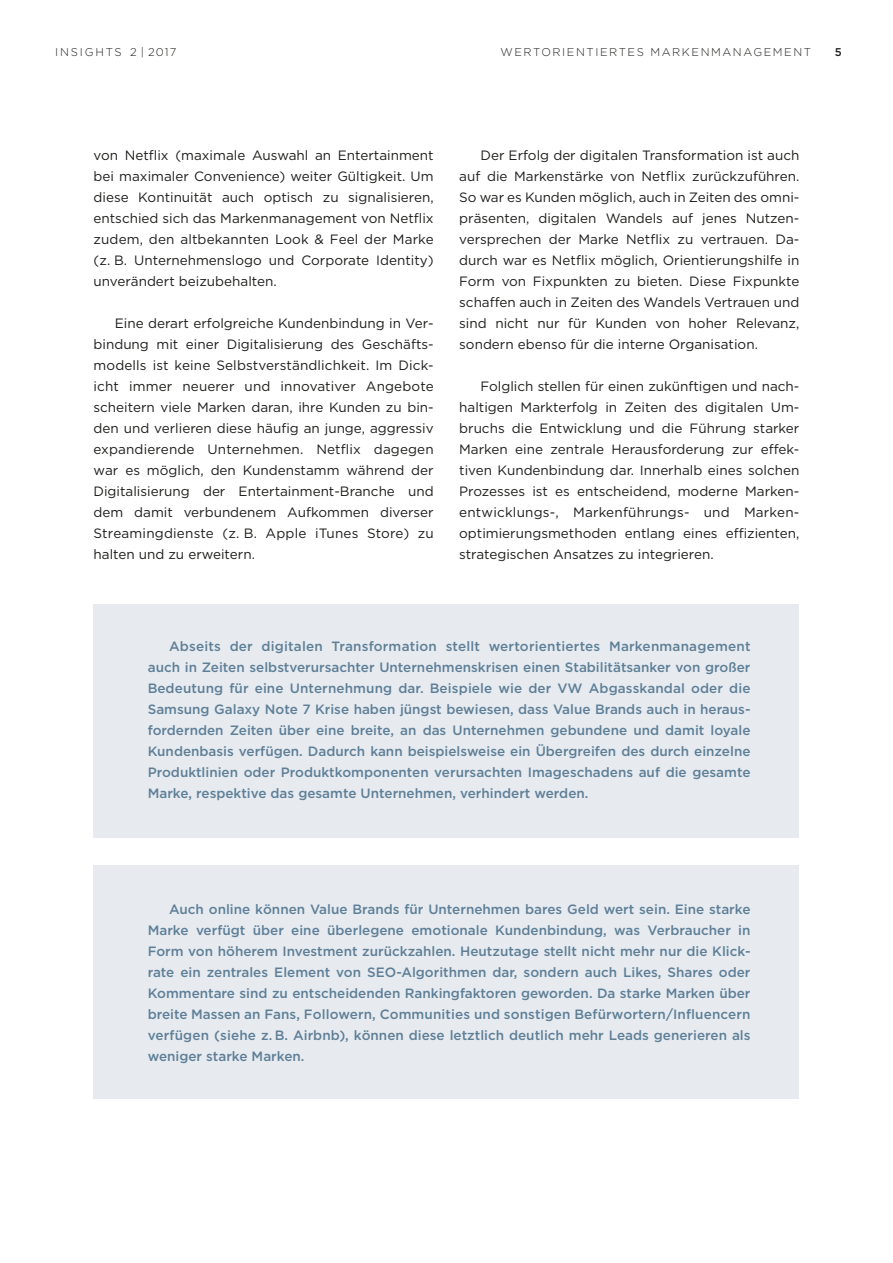
<style>
.page{position:relative;width:893px;height:1263px;background:#fff}
.page>*{position:absolute;margin:0;border:0;box-sizing:border-box;transform-origin:0 0}
.t1{font:13.5px/21px "Gotham";color:#1d1d1b}
.t2{font:500 13.5px/21px "Gotham";color:#5e7f97;text-align:justify}
.t3{font:300 11.25px "Gotham";letter-spacing:.14em;color:#1d1d1b}
.t4{font:300 11.25px "Gotham";letter-spacing:.16em;color:#1d1d1b}
.t5{font:500 11.25px "Gotham";color:#1d1d1b}
</style>
<div class="page">
<div style="left:94px;top:604px;width:705px;height:234px;background:#e7ebf0"></div>
<div style="left:94px;top:865px;width:705px;height:234px;background:#e7ebf0"></div>
<p class="t4" style="left:55px;top:46px;width:123px">INSIGHTS 2 | 2017</p>
<p class="t3" style="left:500px;top:46px;width:312px">WERTORIENTIERTES MARKENMANAGEM ENT</p>
<p class="t5" style="left:835px;top:46px;width:8px">5</p>
<p class="t1" style="left:94px;top:145px;width:342px;text-align:justify">von Netflix (maximale Auswahl an Entertainment bei maximaler Convenience) weiter Gültigkeit. Um diese Kontinuität auch optisch zu signalisieren, entschied sich das Markenmanagement von Netflix zudem, den altbekannten Look &amp; Feel der Marke (z. B. Unternehmenslogo und Corporate Identity) unverändert beizubehalten.</p>
<p class="t1" style="left:94px;top:313px;width:342px;text-indent:21px">Eine derart erfolgreiche Kundenbindung in Ver&shy;bindung mit einer Digitalisierung des Geschäfts&shy;modells ist keine Selbstverständlichkeit. Im Dick&shy;icht immer neuerer und innovativer Angebote scheitern viele Marken daran, ihre Kunden zu bin&shy;den und verlieren diese häufig an junge, aggressiv expandierende Unternehmen. Netflix dagegen war es möglich, den Kundenstamm während der Digitalisierung der Entertainment-Branche und dem damit verbundenem Aufkommen diverser Streamingdienste (z. B. Apple iTunes Store) zu halten und zu erweitern.</p>
<p class="t1" style="left:459px;top:145px;width:342px;text-indent:21px">Der Erfolg der digitalen Transformation ist auch auf die Markenstärke von Netflix zurückzuführen.<br>So war es Kunden möglich, auch in Zeiten des omni&shy;präsenten, digitalen Wandels auf jenes Nutzen&shy;versprechen der Marke Netflix zu vertrauen. Da&shy;durch war es Netflix möglich, Orientierungshilfe in Form von Fixpunkten zu bieten. Diese Fixpunkte schaffen auch in Zeiten des Wandels Vertrauen und sind nicht nur für Kunden von hoher Relevanz, sondern ebenso für die interne Organisation.</p>
<p class="t1" style="left:459px;top:376px;width:342px;text-indent:21px">Folglich stellen für einen zukünftigen und nach&shy;haltigen Markterfolg in Zeiten des digitalen Um&shy;bruchs die Entwicklung und die Führung starker Marken eine zentrale Herausforderung zur effek&shy;tiven Kundenbindung dar. Innerhalb eines solchen Prozesses ist es entscheidend, moderne Marken&shy;entwicklungs-, Markenführungs- und Marken&shy;optimierungsmethoden entlang eines effizienten, strategischen Ansatzes zu integrieren.</p>
<p class="t2" style="left:148px;top:636px;width:604px;text-indent:21px">Abseits der digitalen Transformation stellt wertorientiertes Markenmanagement auch in Zeiten selbstverursachter Unternehmenskrisen einen Stabilitätsanker von großer Bedeutung für eine Unternehmung dar. Beispiele wie der VW Abgasskandal oder die Samsung Galaxy Note 7 Krise haben jüngst bewiesen, dass Value Brands auch in heraus&shy;fordernden Zeiten über eine breite, an das Unternehmen gebundene und damit loyale Kundenbasis verfügen. Dadurch kann beispielsweise ein Übergreifen des durch einzelne Produktlinien oder Produktkomponenten verursachten Imageschadens auf die gesamte Marke, respektive das gesamte Unternehmen, verhindert werden.</p>
<p class="t2" style="left:148px;top:898px;width:604px;text-indent:21px">Auch online können Value Brands für Unternehmen bares Geld wert sein. Eine starke Marke verfügt über eine überlegene emotionale Kundenbindung, was Verbraucher in Form von höherem Investment zurückzahlen. Heutzutage stellt nicht mehr nur die Klick&shy;rate ein zentrales Element von SEO-Algorithmen dar, sondern auch Likes, Shares oder Kommentare sind zu entscheidenden Rankingfaktoren geworden. Da starke Marken über breite Massen an Fans, Followern, Communities und sonstigen Befürwortern/Influencern verfügen (siehe z. B. Airbnb), können diese letztlich deutlich mehr Leads generieren als weniger starke Marken.</p>
</div>
